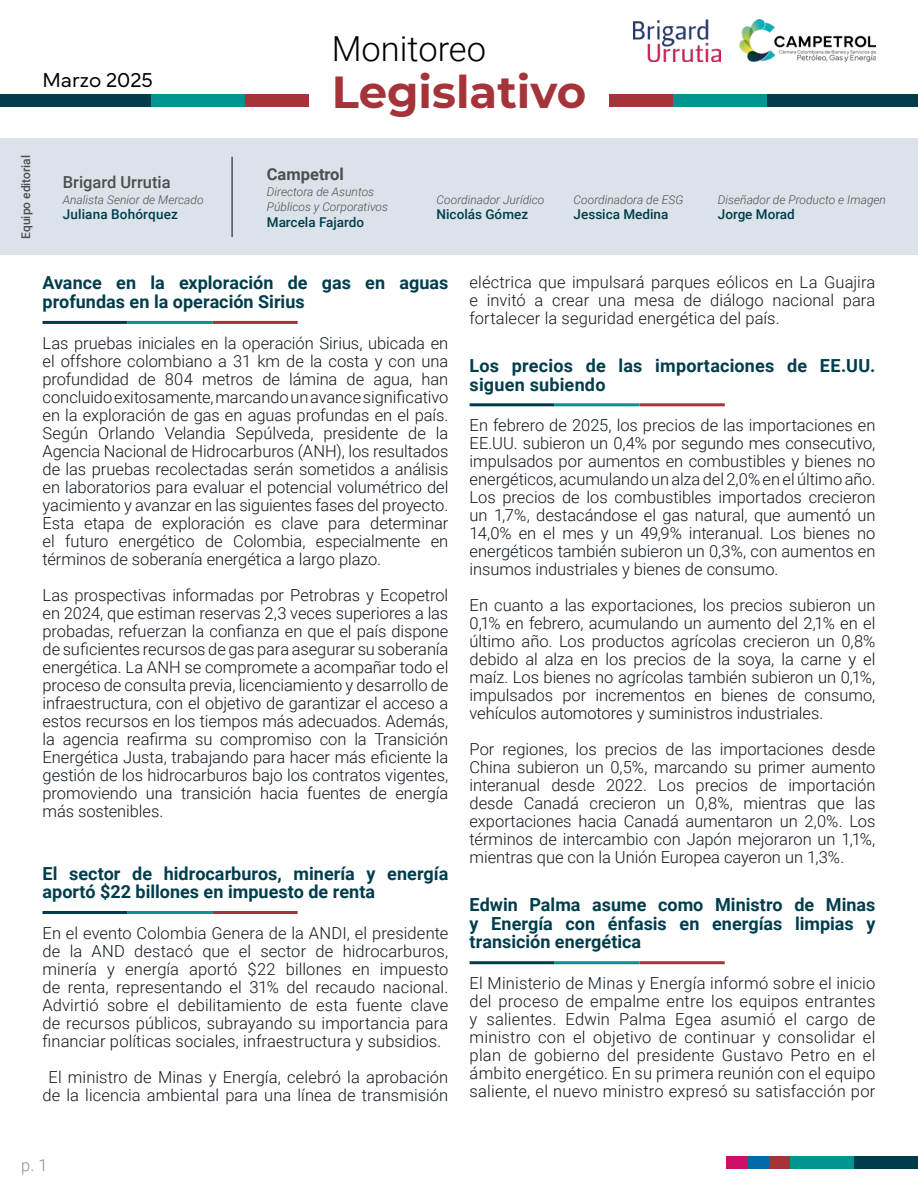
<style>
.page{position:relative;width:918px;height:1188px;background:#fff}
.page>*{position:absolute;margin:0;border:0;box-sizing:border-box;transform-origin:0 0}
.t1{font:100 45px "Montserrat";color:#a4343a}
.t2{font:300 34.5px "Roboto";color:#000}
.t3{font:300 21px "Mundial";color:#000}
.t4{font:700 18px/18.8px "Roboto";color:#003d4c}
.t5{font:300 16.5px/18px "Roboto";color:#101820;text-align:justify}
.t6{font:500 16.5px "Roboto";color:#4b4f54}
.t7{font:700 16.5px "Roboto";color:#4b4f54}
.t8{font:300 16.5px "Roboto";color:#8a8d8f}
.t9{font:500 13.5px "Roboto";color:#003d4c}
.t10{font:italic 300 12px/14.4px "Roboto";color:#4b4f54}
.t11{font:500 12px "Roboto";color:#4b4f54}
</style>
<div class="page">
<div style="left:748px;top:1157px;width:21px;height:12px;background:#006ba6"></div>
<div style="left:727px;top:1157px;width:21px;height:12px;background:#ce0f69"></div>
<div style="left:769px;top:1157px;width:21px;height:12px;background:#a4343a"></div>
<div style="left:790px;top:1157px;width:64px;height:12px;background:#00968f"></div>
<div style="left:854px;top:1157px;width:64px;height:12px;background:#003d4c"></div>
<div style="left:246px;top:94px;width:63px;height:13px;background:#a4343a"></div>
<div style="left:609px;top:94px;width:63px;height:13px;background:#a4343a"></div>
<div style="left:150px;top:94px;width:95px;height:13px;background:#00968f"></div>
<div style="left:673px;top:94px;width:95px;height:13px;background:#00968f"></div>
<div style="left:0;top:94px;width:150px;height:13px;background:#003d4c"></div>
<div style="left:768px;top:94px;width:150px;height:13px;background:#003d4c"></div>
<div style="left:0;top:138px;width:918px;height:117px;background:#dbe2e9"></div>
<hr style="left:231px;top:157px;width:2px;height:80px;background:#4b4f54">
<img style="left:633px;top:19px;width:87px;height:43px">
<img style="left:740px;top:19px;width:135px;height:43px">
<hr style="left:43px;top:321px;width:85px;height:3px;background:#003d4c">
<hr style="left:128px;top:321px;width:85px;height:3px;background:#00968f">
<hr style="left:213px;top:321px;width:85px;height:3px;background:#a4343a">
<hr style="left:43px;top:911px;width:85px;height:3px;background:#003d4c">
<hr style="left:128px;top:911px;width:85px;height:3px;background:#00968f">
<hr style="left:213px;top:911px;width:85px;height:3px;background:#a4343a">
<hr style="left:470px;top:403px;width:85px;height:3px;background:#003d4c">
<hr style="left:555px;top:403px;width:85px;height:3px;background:#00968f">
<hr style="left:640px;top:403px;width:85px;height:3px;background:#a4343a">
<hr style="left:470px;top:961px;width:85px;height:3px;background:#003d4c">
<hr style="left:555px;top:961px;width:85px;height:3px;background:#00968f">
<hr style="left:640px;top:961px;width:85px;height:3px;background:#a4343a">
<p class="t3" style="left:43px;top:64px;width:112px">Marzo 2025</p>
<h2 class="t2" style="left:332px;top:24px;width:156px">Monitoreo</h2>
<h1 class="t1" style="left:332px;top:62px;width:256px">Legislativo</h1>
<p class="t11" style="left:18px;top:239px;width:85px;rotate:-90deg">Equipo editorial</p>
<p class="t6" style="left:63px;top:170px;width:109px">Brigard Urrutia</p>
<p class="t10" style="left:63px;top:192px;width:142px">Analista Senior de Mercado</p>
<p class="t9" style="left:63px;top:205px;width:117px">Juliana Bohórquez</p>
<p class="t7" style="left:267px;top:163px;width:79px">Campetrol</p>
<p class="t10" style="left:267px;top:184px;width:123px">Directora de Asuntos<br>Públicos y Corporativos</p>
<p class="t9" style="left:267px;top:213px;width:99px">Marcela Fajardo</p>
<p class="t10" style="left:437px;top:192px;width:109px">Coordinador Jurídico</p>
<p class="t9" style="left:437px;top:205px;width:93px">Nicolás Gómez</p>
<p class="t10" style="left:574px;top:192px;width:111px">Coordinadora de ESG</p>
<p class="t9" style="left:574px;top:205px;width:96px">Jessica Medina</p>
<p class="t10" style="left:718px;top:192px;width:170px">Diseñador de Producto e Imagen</p>
<p class="t9" style="left:718px;top:205px;width:79px">Jorge Morad</p>
<p class="t4" style="left:43px;top:273px;width:407px">Avance en la exploración de gas en aguas profundas en la operación Sirius</p>
<p class="t5" style="left:43px;top:334px;width:407px">Las pruebas iniciales en la operación Sirius, ubicada en el offshore colombiano a 31 km de la costa y con una profundidad de 804 metros de lámina de agua, han concluido exitosamente, marcando un avance significativo en la exploración de gas en aguas profundas en el país.<br>Según Orlando Velandia Sepúlveda, presidente de la Agencia Nacional de Hidrocarburos (ANH), los resultados de las pruebas recolectadas serán sometidos a análisis en laboratorios para evaluar el potencial volumétrico del yacimiento y avanzar en las siguientes fases del proyecto.<br>Esta etapa de exploración es clave para determinar el futuro energético de Colombia, especialmente en términos de soberanía energética a largo plazo.</p>
<p class="t5" style="left:43px;top:586px;width:407px">Las prospectivas informadas por Petrobras y Ecopetrol en 2024, que estiman reservas 2,3 veces superiores a las probadas, refuerzan la confianza en que el país dispone de suficientes recursos de gas para asegurar su soberanía energética. La ANH se compromete a acompañar todo el proceso de consulta previa, licenciamiento y desarrollo de infraestructura, con el objetivo de garantizar el acceso a estos recursos en los tiempos más adecuados. Además, la agencia reafirma su compromiso con la Transición Energética Justa, trabajando para hacer más eficiente la gestión de los hidrocarburos bajo los contratos vigentes, promoviendo una transición hacia fuentes de energía más sostenibles.</p>
<p class="t4" style="left:43px;top:863px;width:407px">El sector de hidrocarburos, minería y energía aportó $22 billones en impuesto de renta</p>
<p class="t5" style="left:43px;top:924px;width:407px">En el evento Colombia Genera de la ANDI, el presidente de la AND destacó que el sector de hidrocarburos, minería y energía aportó $22 billones en impuesto de renta, representando el 31% del recaudo nacional.<br>Advirtió sobre el debilitamiento de esta fuente clave de recursos públicos, subrayando su importancia para financiar políticas sociales, infraestructura y subsidios.</p>
<p class="t5" style="left:43px;top:1068px;width:407px;text-align:center">El ministro de Minas y Energía, celebró la aprobación de la licencia ambiental para una línea de transmisión</p>
<p class="t5" style="left:470px;top:273px;width:407px">eléctrica que impulsará parques eólicos en La Guajira e invitó a crear una mesa de diálogo nacional para fortalecer la seguridad energética del país.</p>
<p class="t4" style="left:470px;top:355px;width:407px">Los precios de las importaciones de EE.UU. siguen subiendo</p>
<p class="t5" style="left:470px;top:416px;width:407px">En febrero de 2025, los precios de las importaciones en EE.UU. subieron un 0,4% por segundo mes consecutivo, impulsados por aumentos en combustibles y bienes no energéticos, acumulando un alza del 2,0% en el último año.<br>Los precios de los combustibles importados crecieron un 1,7%, destacándose el gas natural, que aumentó un 14,0% en el mes y un 49,9% interanual. Los bienes no energéticos también subieron un 0,3%, con aumentos en insumos industriales y bienes de consumo.</p>
<p class="t5" style="left:470px;top:596px;width:407px">En cuanto a las exportaciones, los precios subieron un 0,1% en febrero, acumulando un aumento del 2,1% en el último año. Los productos agrícolas crecieron un 0,8% debido al alza en los precios de la soya, la carne y el maíz. Los bienes no agrícolas también subieron un 0,1%, impulsados por incrementos en bienes de consumo, vehículos automotores y suministros industriales.</p>
<p class="t5" style="left:470px;top:740px;width:407px">Por regiones, los precios de las importaciones desde China subieron un 0,5%, marcando su primer aumento interanual desde 2022. Los precios de importación desde Canadá crecieron un 0,8%, mientras que las exportaciones hacia Canadá aumentaron un 2,0%. Los términos de intercambio con Japón mejoraron un 1,1%, mientras que con la Unión Europea cayeron un 1,3%.</p>
<p class="t4" style="left:470px;top:895px;width:407px;text-align:justify">Edwin Palma asume como Ministro de Minas y Energía con énfasis en energías limpias y transición energética</p>
<p class="t5" style="left:470px;top:974px;width:407px">El Ministerio de Minas y Energía informó sobre el inicio del proceso de empalme entre los equipos entrantes y salientes. Edwin Palma Egea asumió el cargo de ministro con el objetivo de continuar y consolidar el plan de gobierno del presidente Gustavo Petro en el ámbito energético. En su primera reunión con el equipo saliente, el nuevo ministro expresó su satisfacción por</p>
<p class="t8" style="left:21px;top:1154px;width:28px">p. 1</p>
</div>
